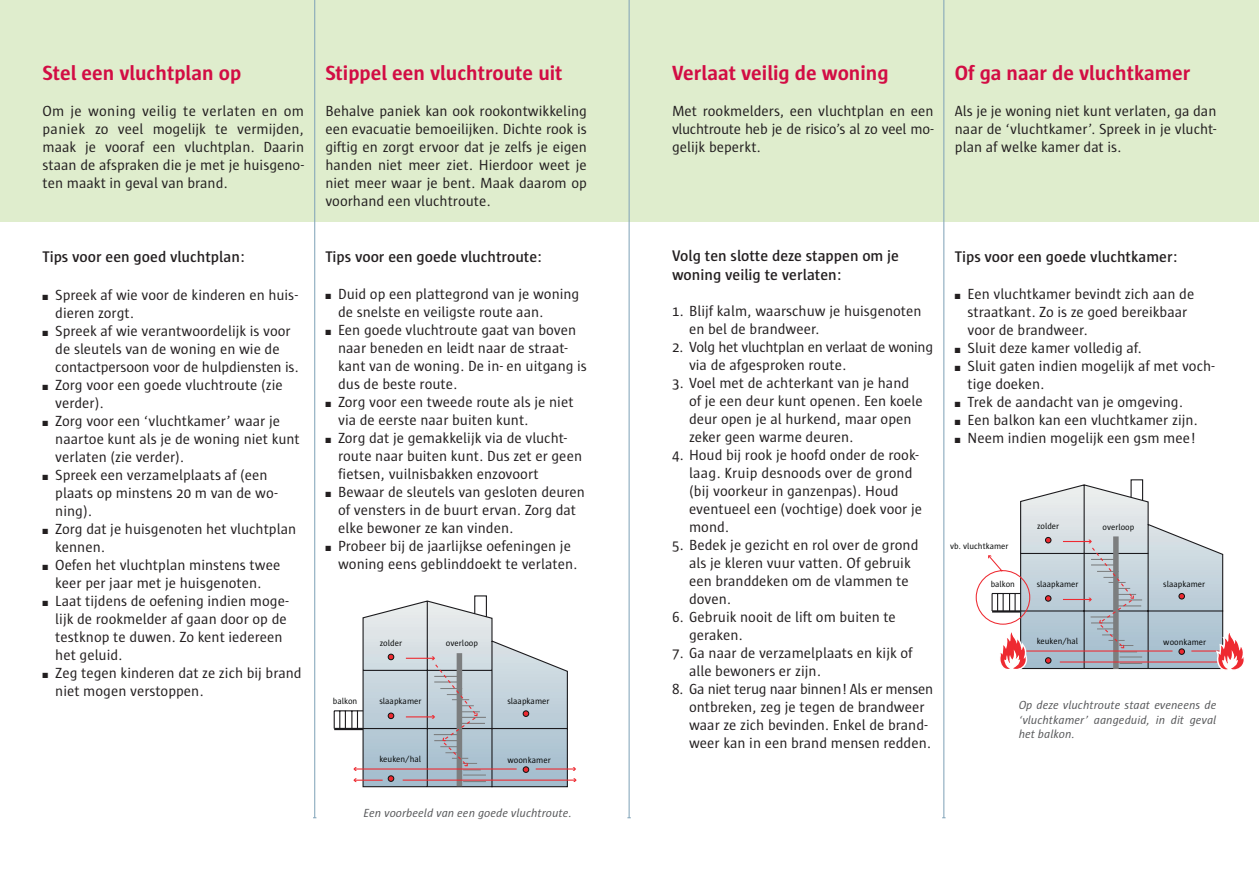
<style>
.page{position:relative;width:1259px;height:893px;background:#fff}
.page>*{position:absolute;margin:0;border:0;box-sizing:border-box;transform-origin:0 0}
.t1{font:700 21px "Sun";color:#d20d44}
.t2{font:600 15.75px/18.9px "Sun";color:#231f20}
.t3{font:15px/18px "Sun";color:#231f20}
.t4{font:15px/18px "Sun";letter-spacing:-.02em;color:#231f20}
.t5{font:italic 12px/14.4px "Sun";color:#57585a;text-align:justify}
.t6{font:8.85px "Sun";color:#030505}
.t7{font:8.7px "Sun";color:#030505}
</style>
<div class="page">
<div style="left:0;top:0;width:1259px;height:221px;background:#dfedcd"></div>
<svg style="left:975px;top:479px;width:269px;height:191px"></svg>
<hr style="left:314px;top:0;width:1px;height:818px;background:#7ea1b7">
<hr style="left:629px;top:0;width:1px;height:818px;background:#7ea1b7">
<hr style="left:943px;top:0;width:1px;height:818px;background:#7ea1b7">
<svg style="left:334px;top:595px;width:242px;height:192px"></svg>
<h1 class="t1" style="left:43px;top:61px;width:200px">Stel een vluchtplan op</h1>
<p class="t3" style="left:43px;top:102px;width:263px;text-align:justify">Om je woning veilig te verlaten en om paniek zo veel mogelijk te vermijden, maak je vooraf een vluchtplan. Daarin staan de afspraken die je met je huisgeno&shy;ten maakt in geval van brand.</p>
<p class="t2" style="left:43px;top:247px;width:204px">Tips voor een goed vluchtplan:</p>
<p class="t3" style="left:55px;top:286px;width:244px;text-indent:-13px">■ Spreek af wie voor de kinderen en huis&shy;dieren zorgt.</p>
<p class="t3" style="left:55px;top:322px;width:245px;text-indent:-13px">■ Spreek af wie verantwoordelijk is voor de sleutels van de woning en wie de contactpersoon voor de hulpdiensten is.</p>
<p class="t3" style="left:55px;top:376px;width:229px;text-indent:-13px">■ Zorg voor een goede vluchtroute (zie verder).</p>
<p class="t3" style="left:55px;top:412px;width:246px;text-indent:-13px">■ Zorg voor een ‘vluchtkamer’ waar je naartoe kunt als je de woning niet kunt verlaten (zie verder).</p>
<p class="t3" style="left:55px;top:466px;width:224px;text-indent:-13px">■ Spreek een verzamelplaats af (een plaats op minstens 20 m van de wo&shy;ning).</p>
<p class="t3" style="left:55px;top:520px;width:242px;text-indent:-13px">■ Zorg dat je huisgenoten het vluchtplan kennen.</p>
<p class="t3" style="left:43px;top:556px;width:239px;text-align:center">■ Oefen het vluchtplan minstens twee keer per jaar met je huisgenoten.</p>
<p class="t3" style="left:55px;top:592px;width:235px;text-indent:-13px">■ Laat tijdens de oefening indien moge&shy;lijk de rookmelder af gaan door op de testknop te duwen. Zo kent iedereen het geluid.</p>
<p class="t3" style="left:55px;top:664px;width:248px;text-indent:-13px">■ Zeg tegen kinderen dat ze zich bij brand niet mogen verstoppen.</p>
<h1 class="t1" style="left:325px;top:61px;width:239px">Stippel een vluchtroute uit</h1>
<p class="t3" style="left:325px;top:102px;width:263px;text-align:justify">Behalve paniek kan ook rookontwikkeling een evacuatie bemoeilijken. Dichte rook is giftig en zorgt ervoor dat je zelfs je eigen handen niet meer ziet. Hierdoor weet je niet meer waar je bent. Maak daarom op voorhand een vluchtroute.</p>
<p class="t2" style="left:325px;top:247px;width:218px">Tips voor een goede vluchtroute:</p>
<p class="t3" style="left:338px;top:285px;width:243px;text-indent:-13px">■ Duid op een plattegrond van je woning de snelste en veiligste route aan.</p>
<p class="t3" style="left:338px;top:321px;width:250px;text-indent:-13px">■ Een goede vluchtroute gaat van boven naar beneden en leidt naar de straat&shy;kant van de woning. De in- en uitgang is dus de beste route.</p>
<p class="t3" style="left:338px;top:393px;width:237px;text-indent:-13px">■ Zorg voor een tweede route als je niet via de eerste naar buiten kunt.</p>
<p class="t3" style="left:338px;top:429px;width:245px;text-indent:-13px">■ Zorg dat je gemakkelijk via de vlucht&shy;route naar buiten kunt. Dus zet er geen fietsen, vuilnisbakken enzovoort</p>
<p class="t3" style="left:338px;top:483px;width:248px;text-indent:-13px">■ Bewaar de sleutels van gesloten deuren of vensters in de buurt ervan. Zorg dat elke bewoner ze kan vinden.</p>
<p class="t3" style="left:338px;top:537px;width:241px;text-indent:-13px">■ Probeer bij de jaarlijkse oefeningen je woning eens geblinddoekt te verlaten.</p>
<p class="t6" style="left:333px;top:696px;width:26px">balkon</p>
<p class="t6" style="left:380px;top:638px;width:24px">zolder</p>
<p class="t6" style="left:446px;top:638px;width:34px">overloop</p>
<p class="t6" style="left:379px;top:696px;width:44px">slaapkamer</p>
<p class="t6" style="left:379px;top:754px;width:43px">keuken/hal</p>
<p class="t6" style="left:507px;top:697px;width:44px">slaapkamer</p>
<p class="t6" style="left:507px;top:755px;width:45px">woonkamer</p>
<p class="t5" style="left:364px;top:806px;width:210px">Een voorbeeld van een goede vluchtroute.</p>
<h1 class="t1" style="left:672px;top:61px;width:218px">Verlaat veilig de woning</h1>
<p class="t3" style="left:672px;top:102px;width:263px;text-align:justify">Met rookmelders, een vluchtplan en een vluchtroute heb je de risico’s al zo veel mo&shy;gelijk beperkt.</p>
<h1 class="t1" style="left:955px;top:61px;width:237px">Of ga naar de vluchtkamer</h1>
<p class="t3" style="left:955px;top:102px;width:263px;text-align:justify">Als je je woning niet kunt verlaten, ga dan naar de ‘vluchtkamer’. Spreek in je vlucht&shy;plan af welke kamer dat is.</p>
<p class="t2" style="left:672px;top:246px;width:228px">Volg ten slotte deze stappen om je woning veilig te verlaten:</p>
<p class="t3" style="left:689px;top:302px;width:234px;text-indent:-17px">1. Blijf kalm, waarschuw je huisgenoten en bel de brandweer.</p>
<p class="t4" style="left:689px;top:338px;width:246px;text-indent:-17px">2. Volg het vluchtplan en verlaat de woning via de afgesproken route.</p>
<p class="t3" style="left:689px;top:374px;width:235px;text-indent:-17px">3. Voel met de achterkant van je hand of je een deur kunt openen. Een koele deur open je al hurkend, maar open zeker geen warme deuren.</p>
<p class="t3" style="left:689px;top:446px;width:235px;text-indent:-17px">4. Houd bij rook je hoofd onder de rook&shy;laag. Kruip desnoods over de grond (bij voorkeur in ganzenpas). Houd eventueel een (vochtige) doek voor je mond.</p>
<p class="t3" style="left:689px;top:536px;width:231px;text-indent:-17px">5. Bedek je gezicht en rol over de grond als je kleren vuur vatten. Of gebruik een branddeken om de vlammen te doven.</p>
<p class="t3" style="left:689px;top:608px;width:208px;text-indent:-17px">6. Gebruik nooit de lift om buiten te geraken.</p>
<p class="t3" style="left:689px;top:644px;width:225px;text-indent:-17px">7. Ga naar de verzamelplaats en kijk of alle bewoners er zijn.</p>
<p class="t3" style="left:689px;top:680px;width:246px;text-indent:-17px">8. Ga niet terug naar binnen! Als er mensen ontbreken, zeg je tegen de brandweer waar ze zich bevinden. Enkel de brand&shy;weer kan in een brand mensen redden.</p>
<p class="t2" style="left:955px;top:247px;width:224px">Tips voor een goede vluchtkamer:</p>
<p class="t3" style="left:967px;top:285px;width:228px;text-indent:-13px">■ Een vluchtkamer bevindt zich aan de straatkant. Zo is ze goed bereikbaar voor de brandweer.</p>
<p class="t3" style="left:955px;top:339px;width:188px">■ Sluit deze kamer volledig af.</p>
<p class="t3" style="left:967px;top:357px;width:248px;text-indent:-13px">■ Sluit gaten indien mogelijk af met voch&shy;tige doeken.</p>
<p class="t3" style="left:955px;top:393px;width:230px">■ Trek de aandacht van je omgeving.</p>
<p class="t3" style="left:955px;top:411px;width:245px">■ Een balkon kan een vluchtkamer zijn.</p>
<p class="t3" style="left:955px;top:429px;width:242px">■ Neem indien mogelijk een gsm mee!</p>
<p class="t7" style="left:950px;top:542px;width:60px">vb. vluchtkamer</p>
<p class="t7" style="left:990px;top:579px;width:26px">balkon</p>
<p class="t7" style="left:1037px;top:521px;width:24px">zolder</p>
<p class="t7" style="left:1036px;top:579px;width:43px">slaapkamer</p>
<p class="t7" style="left:1036px;top:637px;width:43px">keuken/hal</p>
<p class="t7" style="left:1102px;top:522px;width:33px">overloop</p>
<p class="t7" style="left:1163px;top:579px;width:43px">slaapkamer</p>
<p class="t7" style="left:1163px;top:637px;width:44px">woonkamer</p>
<p class="t5" style="left:1018px;top:698px;width:199px">Op deze vluchtroute staat eveneens de ‘vluchtkamer’ aangeduid, in dit geval het balkon.</p>
</div>
